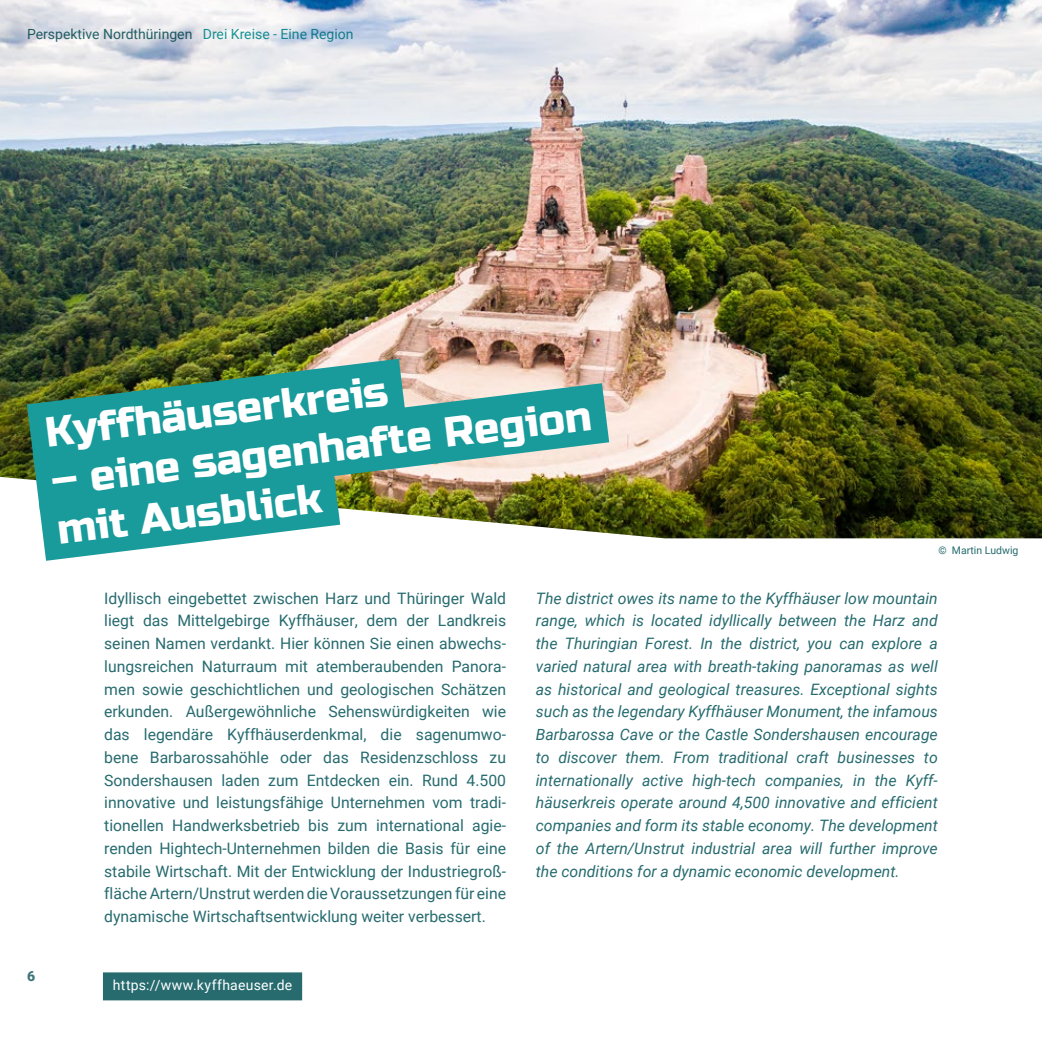
<style>
.page{position:relative;width:1042px;height:1042px;background:#fff}
.page>*{position:absolute;margin:0;border:0;box-sizing:border-box;transform-origin:0 0}
.Slogan{font:42px "Russo One";color:#fff}
.Fließtext{font:15.75px/22.8px "Roboto";color:#276b6f;text-align:justify}
.Fließtext-2{font:italic 15.75px/22.8px "Roboto";color:#276b6f;text-align:justify}
.t1{font:14px "Roboto";color:#276b6f}
.Links{font:14px "Roboto";letter-spacing:.02em;color:#fff}
.t2{font:900 14px "Roboto";color:#40777b}
.Bildunterschrift{font:10.5px "Roboto";color:#276b6f}
.s1{color:#199b9c}
</style>
<div class="page">
<img style="left:0;top:0;width:1042px;height:538px">
<img style="left:0;top:322px;width:469px;height:24px">
<img style="left:0;top:346px;width:672px;height:193px">
<svg style="left:0;top:429px;width:403px;height:132px"></svg>
<div style="left:103px;top:972px;width:199px;height:28px;background:#276b6f"></div>
<p class="t1" style="left:27px;top:24px;width:328px">Perspektive Nordthüringen <span class="s1">Drei Kreise - Eine Region</span></p>
<p class="Slogan" style="left:42px;top:408px;width:346px;rotate:-7deg">Kyffhäuserkreis</p>
<p class="Slogan" style="left:48px;top:457px;width:545px;rotate:-7deg">– eine sagenhafte Region</p>
<p class="Slogan" style="left:54px;top:505px;width:268px;rotate:-7deg">mit Ausblick</p>
<p class="Bildunterschrift" style="left:938px;top:542px;width:81px">© Martin Ludwig</p>
<p class="t2" style="left:27px;top:966px;width:10px">6</p>
<p class="Fließtext" style="left:104px;top:586px;width:403px">Idyllisch eingebettet zwischen Harz und Thüringer Wald liegt das Mittelgebirge Kyffhäuser, dem der Landkreis seinen Namen verdankt. Hier können Sie einen abwechs&shy;lungsreichen Naturraum mit atemberaubenden Panora&shy;men sowie geschichtlichen und geologischen Schätzen erkunden. Außergewöhnliche Sehenswürdigkeiten wie das legendäre Kyffhäuserdenkmal, die sagenumwo&shy;bene Barbarossahöhle oder das Residenzschloss zu Sondershausen laden zum Entdecken ein. Rund 4.500 innovative und leistungsfähige Unternehmen vom tradi&shy;tionellen Handwerksbetrieb bis zum international agie&shy;renden Hightech-Unternehmen bilden die Basis für eine stabile Wirtschaft. Mit der Entwicklung der Industriegroß&shy;fläche Artern/Unstrut werden die Voraussetzungen für eine dynamische Wirtschaftsentwicklung weiter verbessert.</p>
<p class="Fließtext-2" style="left:536px;top:586px;width:403px">The district owes its name to the Kyffhäuser low mountain range, which is located idyllically between the Harz and the Thuringian Forest. In the district, you can explore a varied natural area with breath-taking panoramas as well as historical and geological treasures. Exceptional sights such as the legendary Kyffhäuser Monument, the infamous Barbarossa Cave or the Castle Sondershausen encourage to discover them. From traditional craft businesses to internationally active high-tech companies, in the Kyff&shy;häuserkreis operate around 4,500 innovative and efficient companies and form its stable economy. The development of the Artern/Unstrut industrial area will further improve the conditions for a dynamic economic development.</p>
<p class="Links" style="left:113px;top:975px;width:181px">https://www.kyffhaeuser.de</p>
</div>
